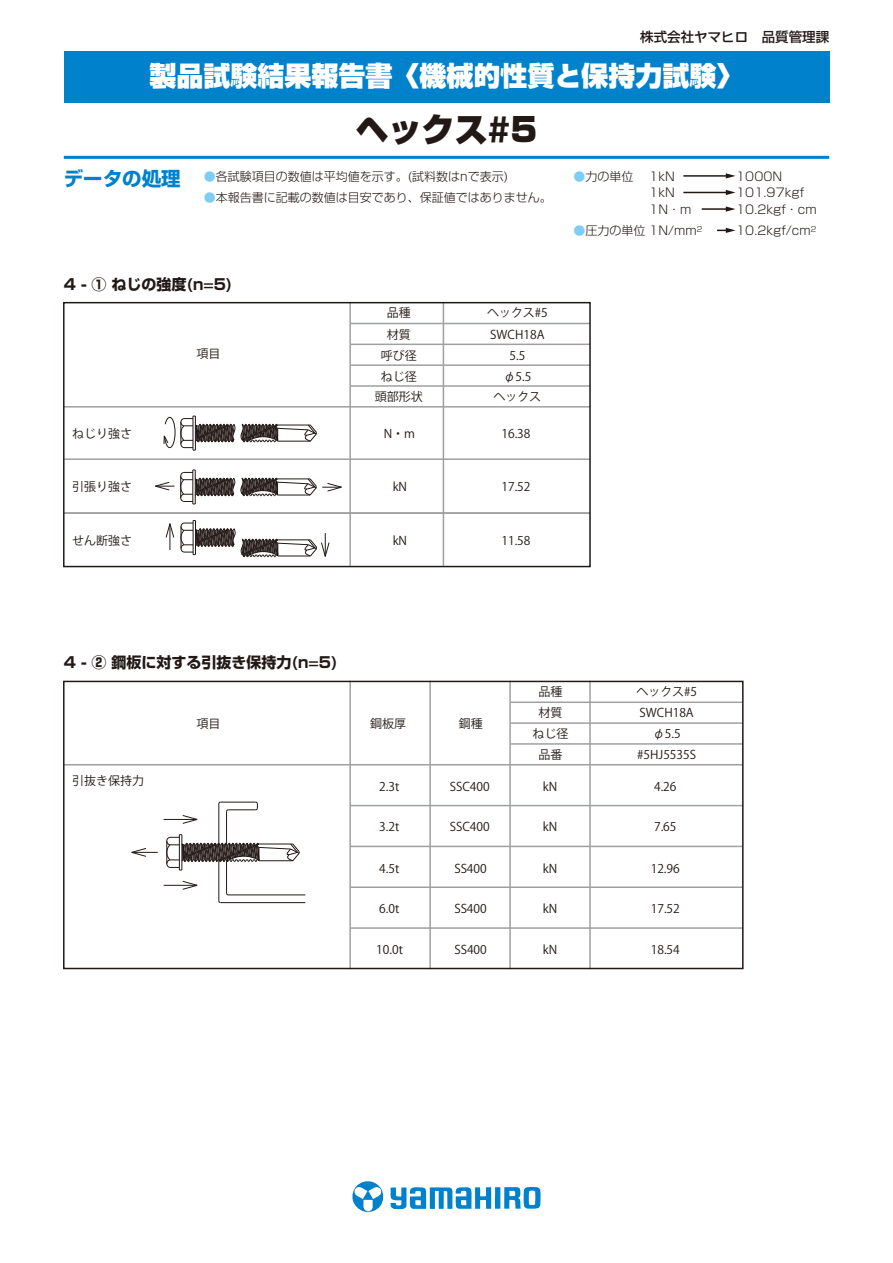
<style>
.page{position:relative;width:893px;height:1263px;background:#fff}
.page>*{position:absolute;margin:0;border:0;box-sizing:border-box;transform-origin:0 0}
.t1{font:900 33px "Shin Go";color:#221815}
.t2{font:900 27px "Shin Go";color:#fff}
.t3{font:700 15px "Shin Go";color:#221815}
.t4{font:500 13.5px "Shin Go";color:#221815}
.t5{font:12px/20.9px "Koz Go Pr 6 N";color:#221815;text-align:center}
.t6{font:300 12px "Shin Go";color:#221815}
.s1{font-weight:700;font-size:19.5px;color:#0081cc}
.s2{color:#7ecef4}
.s3{font-family:"Hira Kaku Pro W3"}
.s4{font-weight:400;color:#7ecef4}
</style>
<div class="page">
<svg style="left:352px;top:1181px;width:32px;height:31px"></svg>
<svg style="left:390px;top:1186px;width:151px;height:23px"></svg>
<hr style="left:349px;top:302px;width:2px;height:264px;background:#9fa0a0">
<hr style="left:443px;top:302px;width:1px;height:264px;background:#9fa0a0">
<hr style="left:350px;top:323px;width:240px;height:1px;background:#9fa0a0">
<hr style="left:350px;top:344px;width:240px;height:1px;background:#9fa0a0">
<hr style="left:350px;top:364px;width:240px;height:2px;background:#9fa0a0">
<hr style="left:350px;top:385px;width:240px;height:2px;background:#9fa0a0">
<hr style="left:64px;top:406px;width:526px;height:2px;background:#9fa0a0">
<hr style="left:64px;top:458px;width:526px;height:2px;background:#9fa0a0">
<hr style="left:64px;top:512px;width:526px;height:2px;background:#9fa0a0">
<hr style="left:349px;top:681px;width:2px;height:288px;background:#9fa0a0">
<hr style="left:429px;top:681px;width:2px;height:288px;background:#9fa0a0">
<hr style="left:509px;top:681px;width:2px;height:288px;background:#9fa0a0">
<hr style="left:589px;top:681px;width:2px;height:288px;background:#9fa0a0">
<hr style="left:510px;top:701px;width:233px;height:2px;background:#9fa0a0">
<hr style="left:510px;top:722px;width:233px;height:2px;background:#9fa0a0">
<hr style="left:510px;top:743px;width:233px;height:2px;background:#9fa0a0">
<hr style="left:64px;top:764px;width:679px;height:1px;background:#9fa0a0">
<hr style="left:350px;top:805px;width:393px;height:1px;background:#9fa0a0">
<hr style="left:350px;top:846px;width:393px;height:1px;background:#9fa0a0">
<hr style="left:350px;top:886px;width:393px;height:2px;background:#9fa0a0">
<hr style="left:350px;top:927px;width:393px;height:2px;background:#9fa0a0">
<div style="left:63px;top:302px;width:528px;height:265px;border:2px solid #221815"></div>
<div style="left:63px;top:681px;width:681px;height:288px;border:2px solid #221815"></div>
<svg style="left:717px;top:228px;width:18px;height:5px"></svg>
<hr style="left:702px;top:208px;width:26px;height:2px;background:#221815">
<svg style="left:726px;top:206px;width:9px;height:6px"></svg>
<hr style="left:683px;top:192px;width:45px;height:1px;background:#221815">
<svg style="left:726px;top:190px;width:9px;height:5px"></svg>
<hr style="left:683px;top:175px;width:45px;height:2px;background:#221815">
<svg style="left:726px;top:173px;width:9px;height:6px"></svg>
<svg style="left:181px;top:520px;width:149px;height:37px"></svg>
<svg style="left:166px;top:523px;width:8px;height:27px"></svg>
<svg style="left:155px;top:470px;width:187px;height:35px"></svg>
<svg style="left:241px;top:424px;width:76px;height:19px"></svg>
<svg style="left:164px;top:416px;width:71px;height:35px"></svg>
<hr style="left:226px;top:811px;width:1px;height:33px;background:#221815">
<hr style="left:219px;top:804px;width:1px;height:39px;background:#221815">
<svg style="left:218px;top:893px;width:11px;height:10px"></svg>
<hr style="left:228px;top:895px;width:77px;height:1px;background:#221815">
<svg style="left:218px;top:802px;width:40px;height:10px"></svg>
<hr style="left:220px;top:902px;width:85px;height:1px;background:#221815">
<hr style="left:220px;top:802px;width:36px;height:1px;background:#221815">
<hr style="left:226px;top:860px;width:1px;height:33px;background:#221815">
<hr style="left:219px;top:860px;width:1px;height:41px;background:#221815">
<svg style="left:166px;top:834px;width:134px;height:37px"></svg>
<hr style="left:164px;top:885px;width:33px;height:1px;background:#221815">
<svg style="left:182px;top:881px;width:16px;height:9px"></svg>
<hr style="left:164px;top:819px;width:33px;height:1px;background:#221815">
<svg style="left:182px;top:815px;width:16px;height:9px"></svg>
<svg style="left:131px;top:848px;width:27px;height:9px"></svg>
<div style="left:64px;top:51px;width:765px;height:51px;background:#0081cc"></div>
<hr style="left:64px;top:156px;width:765px;height:3px;background:#0081cc">
<p class="t4" style="left:640px;top:28px;width:190px">株式会社ヤマヒロ　品質管理課</p>
<h2 class="t2" style="left:149px;top:57px;width:595px">製品試験結果報告書〈機械的性質と保持力試験〉</h2>
<h1 class="t1" style="left:356px;top:107px;width:183px">ヘックス#5</h1>
<p class="t6" style="left:64px;top:168px;width:446px"><span class="s1">データの処理</span> <span class="s2">●</span>各試験項目の数値は平均値を示す。(試料数はnで表示)</p>
<p class="t6" style="left:204px;top:189px;width:350px"><span class="s2">●</span>本報告書に記載の数値は目安であり、保証値ではありません。</p>
<p class="t3" style="left:64px;top:274px;width:170px">4 - ① ねじの強度(n=5)</p>
<p class="t5" style="left:197px;top:344px;width:25px">項目</p>
<p class="t5" style="left:375px;top:302px;width:49px">品種<br>材質<br>呼び径ねじ径頭部形状</p>
<p class="t5" style="left:72px;top:423px;width:61px">ねじり強さ</p>
<p class="t5" style="left:384px;top:423px;width:33px">N・m</p>
<p class="t5" style="left:72px;top:476px;width:61px">引張り強さ</p>
<p class="t5" style="left:393px;top:476px;width:16px">kN</p>
<p class="t5" style="left:72px;top:530px;width:61px">せん断強さ</p>
<p class="t5" style="left:393px;top:530px;width:16px">kN</p>
<p class="t5" style="left:487px;top:302px;width:62px">ヘックス#5<br>SWCH18A<br>5.5<br><span class="s3">φ</span>5.5<br>ヘックス</p>
<p class="t5" style="left:501px;top:423px;width:31px">16.38</p>
<p class="t5" style="left:501px;top:476px;width:31px">17.52</p>
<p class="t5" style="left:501px;top:530px;width:31px">11.58</p>
<p class="t6" style="left:573px;top:168px;width:61px"><span class="s2">●</span>力の単位</p>
<p class="t6" style="left:649px;top:168px;width:27px">1kN</p>
<p class="t6" style="left:736px;top:168px;width:48px">1000N</p>
<p class="t6" style="left:649px;top:185px;width:27px">1kN</p>
<p class="t6" style="left:736px;top:185px;width:69px">101.97kgf</p>
<p class="t6" style="left:649px;top:201px;width:44px">1N・m</p>
<p class="t6" style="left:736px;top:201px;width:82px">10.2kgf・cm</p>
<p class="t6" style="left:573px;top:223px;width:131px"><span class="s4">●</span>圧力の単位 1N/mm<sup>2</sup></p>
<p class="t6" style="left:736px;top:223px;width:82px">10.2kgf/cm<sup>2</sup></p>
<p class="t3" style="left:64px;top:653px;width:275px">4 - ② 鋼板に対する引抜き保持力(n=5)</p>
<p class="t5" style="left:72px;top:770px;width:73px">引抜き保持力</p>
<p class="t5" style="left:197px;top:713px;width:25px">項目</p>
<p class="t5" style="left:370px;top:713px;width:37px">鋼板厚</p>
<p class="t5" style="left:459px;top:713px;width:25px">鋼種</p>
<p class="t5" style="left:532px;top:682px;width:37px">品種材質ねじ径品番</p>
<p class="t5" style="left:636px;top:682px;width:62px">ヘックス#5<br>SWCH18A <span class="s3">φ</span>5.5 #5HJ5535S</p>
<p class="t5" style="left:379px;top:776px;width:22px">2.3t</p>
<p class="t5" style="left:450px;top:776px;width:41px">SSC400</p>
<p class="t5" style="left:543px;top:776px;width:16px">kN</p>
<p class="t5" style="left:654px;top:776px;width:24px">4.26</p>
<p class="t5" style="left:379px;top:816px;width:22px">3.2t</p>
<p class="t5" style="left:450px;top:816px;width:41px">SSC400</p>
<p class="t5" style="left:543px;top:816px;width:16px">kN</p>
<p class="t5" style="left:654px;top:816px;width:24px">7.65</p>
<p class="t5" style="left:379px;top:858px;width:22px">4.5t</p>
<p class="t5" style="left:454px;top:858px;width:34px">SS400</p>
<p class="t5" style="left:543px;top:858px;width:16px">kN</p>
<p class="t5" style="left:651px;top:858px;width:31px">12.96</p>
<p class="t5" style="left:379px;top:898px;width:22px">6.0t</p>
<p class="t5" style="left:454px;top:898px;width:34px">SS400</p>
<p class="t5" style="left:543px;top:898px;width:16px">kN</p>
<p class="t5" style="left:651px;top:898px;width:31px">17.52</p>
<p class="t5" style="left:376px;top:939px;width:28px">10.0t</p>
<p class="t5" style="left:454px;top:939px;width:34px">SS400</p>
<p class="t5" style="left:543px;top:939px;width:16px">kN</p>
<p class="t5" style="left:651px;top:939px;width:31px">18.54</p>
</div>
